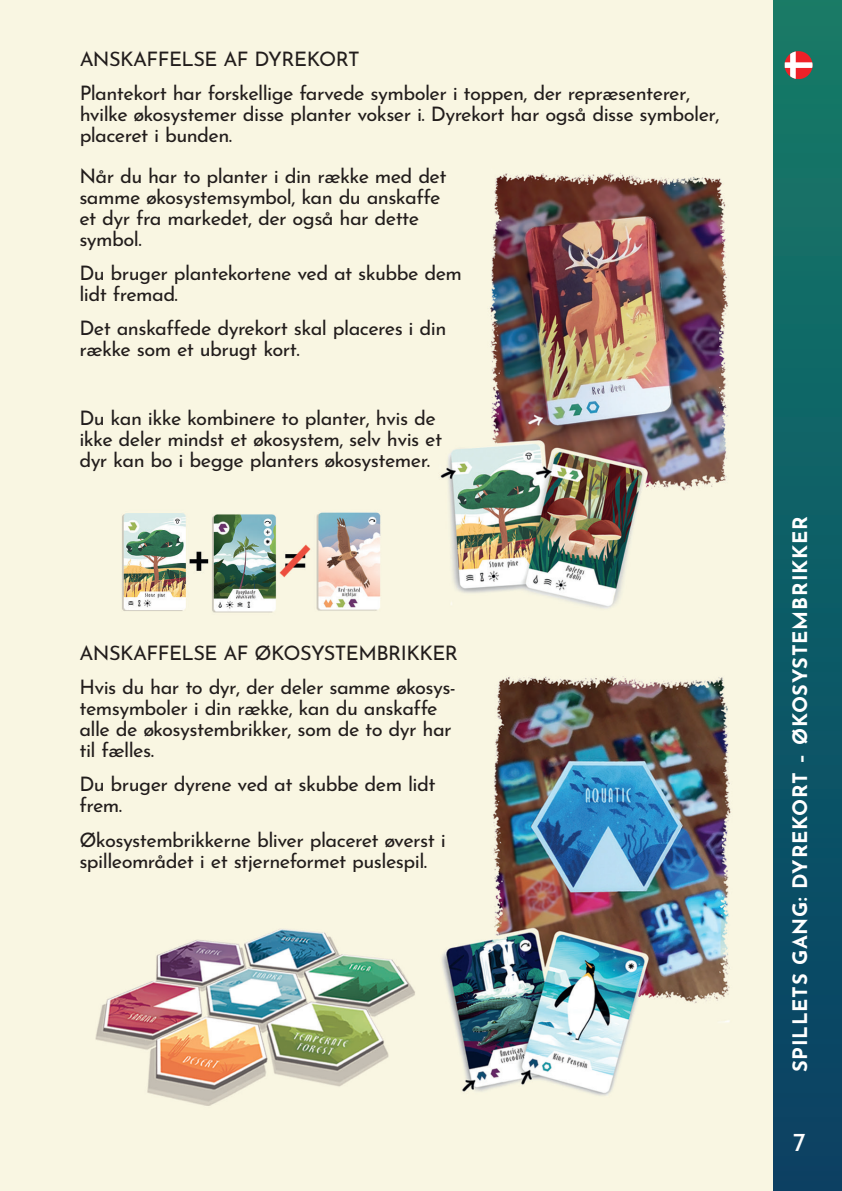
<style>
.page{position:relative;width:842px;height:1191px;background:#fff}
.page>*{position:absolute;margin:0;border:0;box-sizing:border-box;transform-origin:0 0}
.t1{font:26px "Josefin Sans";color:#fff}
.t2{font:20px/21px "Josefin Sans";letter-spacing:-.03em;color:#231f20}
.t3{font:700 20px "Josefin Sans";letter-spacing:.04em;color:#fff}
</style>
<div class="page">
<img style="left:0;top:0;width:774px;height:1191px">
<div style="left:774px;top:0;width:68px;height:1191px;background:linear-gradient(to bottom,#167b68,#083f64)"></div>
<svg style="left:785px;top:51px;width:27px;height:28px"></svg>
<p class="t2" style="left:79px;top:39px;width:612px;line-height:34.4px">ANSKAFFELSE AF DYREKORT<br>Plantekort har forskellige farvede symboler i toppen, der repræsenterer,</p>
<p class="t2" style="left:79px;top:101px;width:642px">hvilke økosystemer disse planter vokser i. Dyrekort har også disse symboler, placeret i bunden.</p>
<p class="t2" style="left:79px;top:163px;width:369px">Når du har to planter i din række med det samme økosystemsymbol, kan du anskaffe et dyr fra markedet, der også har dette symbol.</p>
<p class="t2" style="left:79px;top:260px;width:384px">Du bruger plantekortene ved at skubbe dem lidt fremad.</p>
<p class="t2" style="left:79px;top:315px;width:369px">Det anskaffede dyrekort skal placeres i din række som et ubrugt kort.</p>
<p class="t2" style="left:79px;top:405px;width:364px">Du kan ikke kombinere to planter, hvis de ikke deler mindst et økosystem, selv hvis et dyr kan bo i begge planters økosystemer.</p>
<p class="t2" style="left:79px;top:633px;width:380px;line-height:34.4px">ANSKAFFELSE AF ØKOSYSTEMBRIKKER<br>Hvis du har to dyr, der deler samme økosys-</p>
<p class="t2" style="left:79px;top:695px;width:374px">temsymboler i din række, kan du anskaffe alle de økosystembrikker, som de to dyr har til fælles.</p>
<p class="t2" style="left:79px;top:771px;width:358px">Du bruger dyrene ved at skubbe dem lidt frem.</p>
<p class="t2" style="left:79px;top:826px;width:368px">Økosystembrikkerne bliver placeret øverst i spilleområdet i et stjerneformet puslespil.</p>
<p class="t3" style="left:782px;top:1072px;width:557px;rotate:-90deg">SPILLETS GANG: DYREKORT – ØKOSYSTEMBRIKKER</p>
<h1 class="t1" style="left:793px;top:1120px;width:14px">7</h1>
</div>
